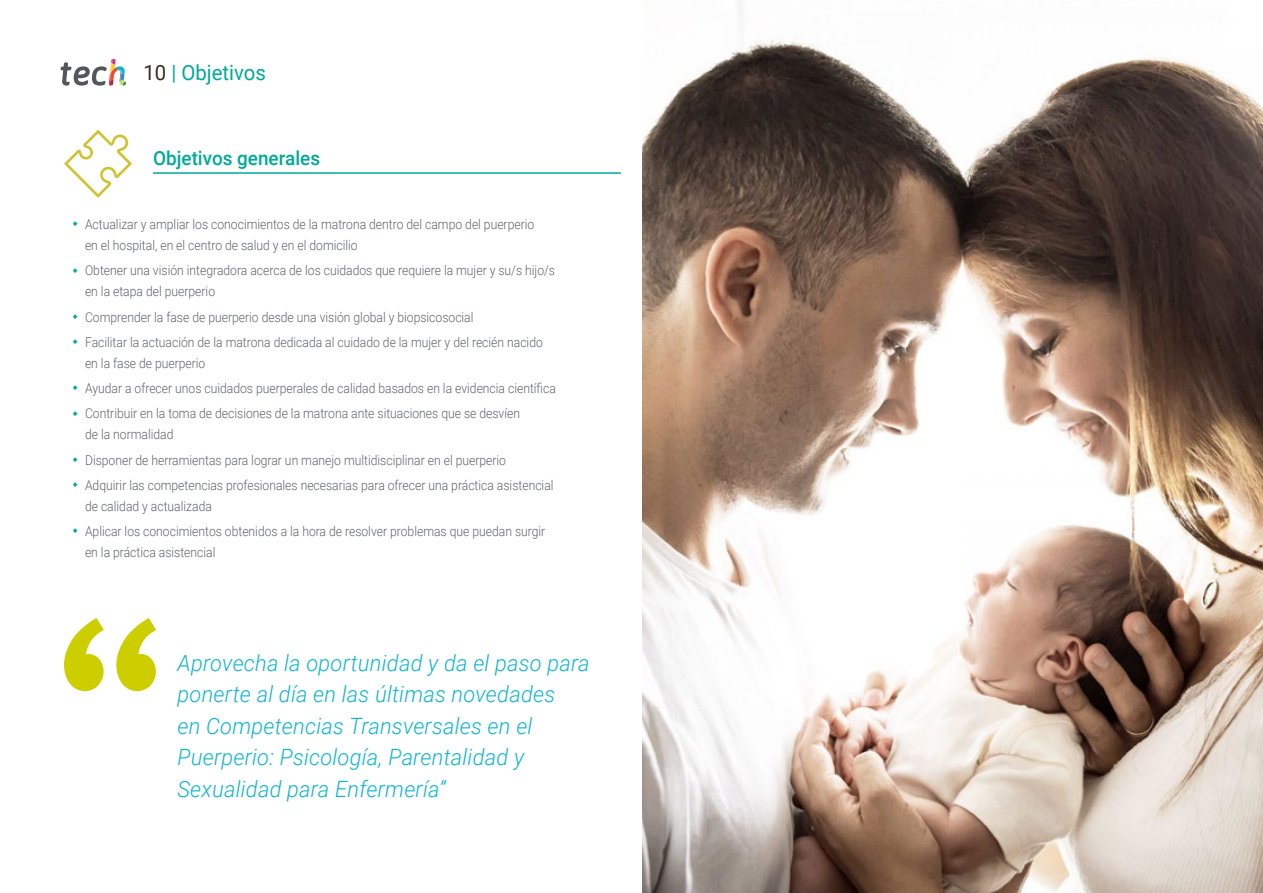
<style>
.page{position:relative;width:1263px;height:893px;background:#fff}
.page>*{position:absolute;margin:0;border:0;box-sizing:border-box;transform-origin:0 0}
.t1{font:italic 300 22.5px/31.5px "Roboto";letter-spacing:.01em;color:#0fb6cf}
.t2{font:21px "Roboto";color:#00a996}
.t3{font:500 19.5px "Roboto";color:#00a996}
.t4{font:300 13.5px/25.2px "Roboto";color:#61646a;scale:.9 1}
.s1{color:#312e20}
.s2{color:#00b7d1}
</style>
<div class="page">
<hr style="left:153px;top:173px;width:468px;height:1px;background:#00a996">
<svg style="left:64px;top:130px;width:68px;height:68px"></svg>
<img style="left:642px;top:0;width:621px;height:893px">
<svg style="left:61px;top:59px;width:65px;height:27px"></svg>
<svg style="left:64px;top:618px;width:92px;height:73px"></svg>
<h2 class="t2" style="left:144px;top:57px;width:124px"><span class="s1">10</span> | Objetivos</h2>
<h3 class="t3" style="left:153px;top:144px;width:169px">Objetivos generales</h3>
<p class="t4" style="left:85px;top:213px;width:501px;line-height:21px">Actualizar y ampliar los conocimientos de la matrona dentro del campo del puerperio en el hospital, en el centro de salud y en el domicilio</p>
<p class="t4" style="left:85px;top:259px;width:524px;line-height:21px">Obtener una visión integradora acerca de los cuidados que requiere la mujer y su/s hijo/s en la etapa del puerperio</p>
<p class="t4" style="left:85px;top:304px;width:510px">Comprender la fase de puerperio desde una visión global y biopsicosocial<br>Facilitar la actuación de la matrona dedicada al cuidado de la mujer y del recién nacido</p>
<p class="t4" style="left:85px;top:350px;width:525px">en la fase de puerperio<br>Ayudar a ofrecer unos cuidados puerperales de calidad basados en la evidencia científica<br>Contribuir en la toma de decisiones de la matrona ante situaciones que se desvíen</p>
<p class="t4" style="left:85px;top:421px;width:522px">de la normalidad<br>Disponer de herramientas para lograr un manejo multidisciplinar en el puerperio<br>Adquirir las competencias profesionales necesarias para ofrecer una práctica asistencial</p>
<p class="t4" style="left:85px;top:493px;width:513px">de calidad y actualizada<br>Aplicar los conocimientos obtenidos a la hora de resolver problemas que puedan surgir</p>
<p class="t4" style="left:85px;top:539px;width:146px">en la práctica asistencial</p>
<h1 class="t1" style="left:177px;top:646px;width:414px">Aprovecha la oportunidad y da el paso para ponerte al día en las últimas novedades<br>en Competencias Transversales en el Puerperio: Psicología, Parentalidad y Sexualidad para Enfermería<span class="s2">”</span></h1>
</div>
